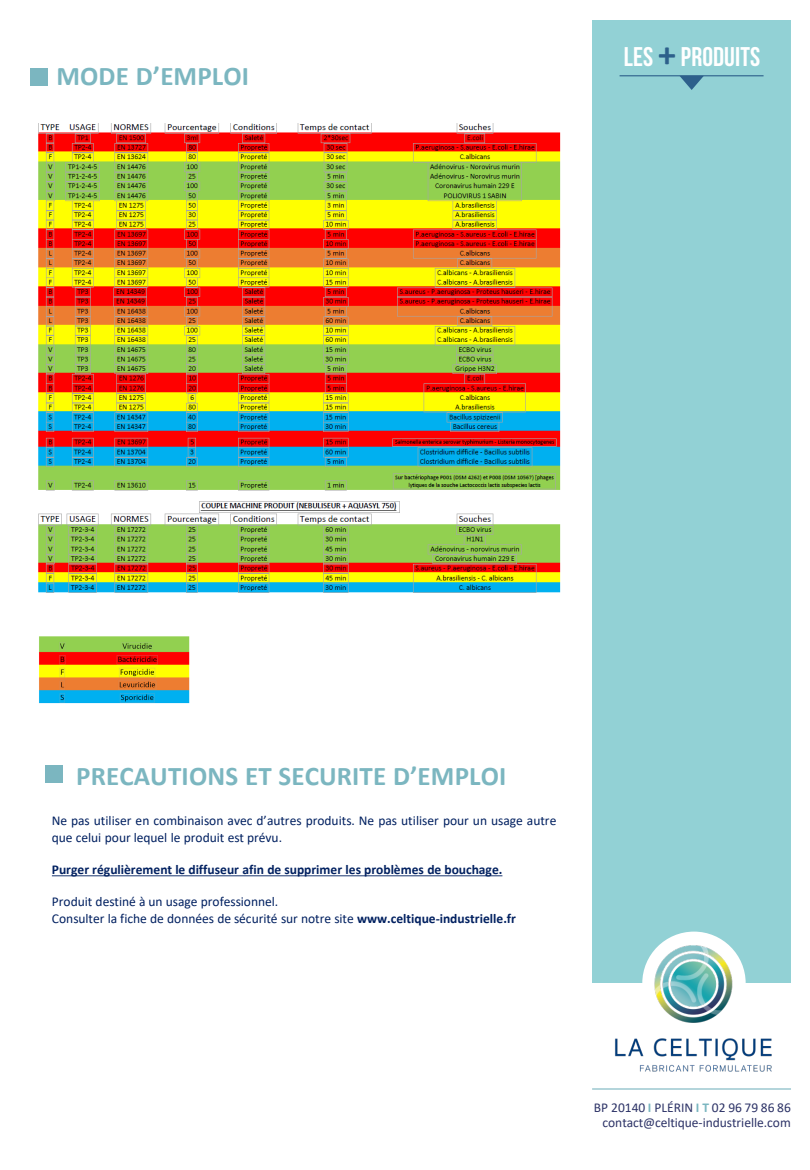
<style>
.page{position:relative;width:810px;height:1170px;background:#fff}
.page>*{position:absolute;margin:0;border:0;box-sizing:border-box;transform-origin:0 0}
.t1{font:700 27px "Calibri";letter-spacing:.005em;color:#7bb6c0}
.t2{font:27px "Bebas Neue";letter-spacing:.005em;color:#fff}
.t3{font:13.5px/16.2px "Calibri";letter-spacing:-.005em;color:#002060}
.t4{font:700 13.5px "Calibri";color:#002060}
.t5{font:13.5px/15px "Calibri";color:#2d3367;text-align:right}
.s1{font-family:"Calibri";font-weight:700;font-size:36px;color:#2d608b}
.s2{font-weight:700}
.s3{font-weight:700;color:#7bb6c0}
</style>
<div class="page">
<div style="left:592px;top:20px;width:199px;height:963px;background:#92d1d5"></div>
<div style="left:31px;top:68px;width:17px;height:17px;background:#7bb6c0"></div>
<hr style="left:620px;top:75px;width:144px;height:1px;background:#2d608b">
<svg style="left:679px;top:76px;width:25px;height:14px"></svg>
<hr style="left:592px;top:1088px;width:199px;height:2px;background:#7bb6c0">
<img style="left:599px;top:931px;width:190px;height:158px">
<div style="left:45px;top:765px;width:18px;height:18px;background:#7bb6c0"></div>
<svg style="left:52px;top:875px;width:450px;height:1px"></svg>
<img style="left:38px;top:123px;width:523px;height:470px">
<img style="left:39px;top:636px;width:151px;height:68px">
<p class="t1" style="left:56px;top:57px;width:194px">MODE D’EMPLOI</p>
<p class="t2" style="left:624px;top:42px;width:138px">LES <span class="s1">+</span> PRODUITS</p>
<p class="t1" style="left:76px;top:757px;width:432px">PRECAUTIONS ET SECURITE D’EMPLOI</p>
<p class="t3" style="left:52px;top:812px;width:506px">Ne pas utiliser en combinaison avec d’autres produits. Ne pas utiliser pour un usage autre que celui pour lequel le produit est prévu.</p>
<p class="t4" style="left:52px;top:860px;width:452px">Purger régulièrement le diffuseur afin de supprimer les problèmes de bouchage.</p>
<p class="t3" style="left:52px;top:893px;width:228px">Produit destiné à un usage professionnel.</p>
<p class="t3" style="left:52px;top:910px;width:466px">Consulter la fiche de données de sécurité sur notre site <span class="s2">www.celtique-industrielle.fr</span></p>
<p class="t5" style="left:594px;top:1100px;width:198px">BP 20140 <span class="s3">I</span> PLÉRIN <span class="s3">I T</span> 02 96 79 86 86 contact@celtique-industrielle.com</p>
</div>
